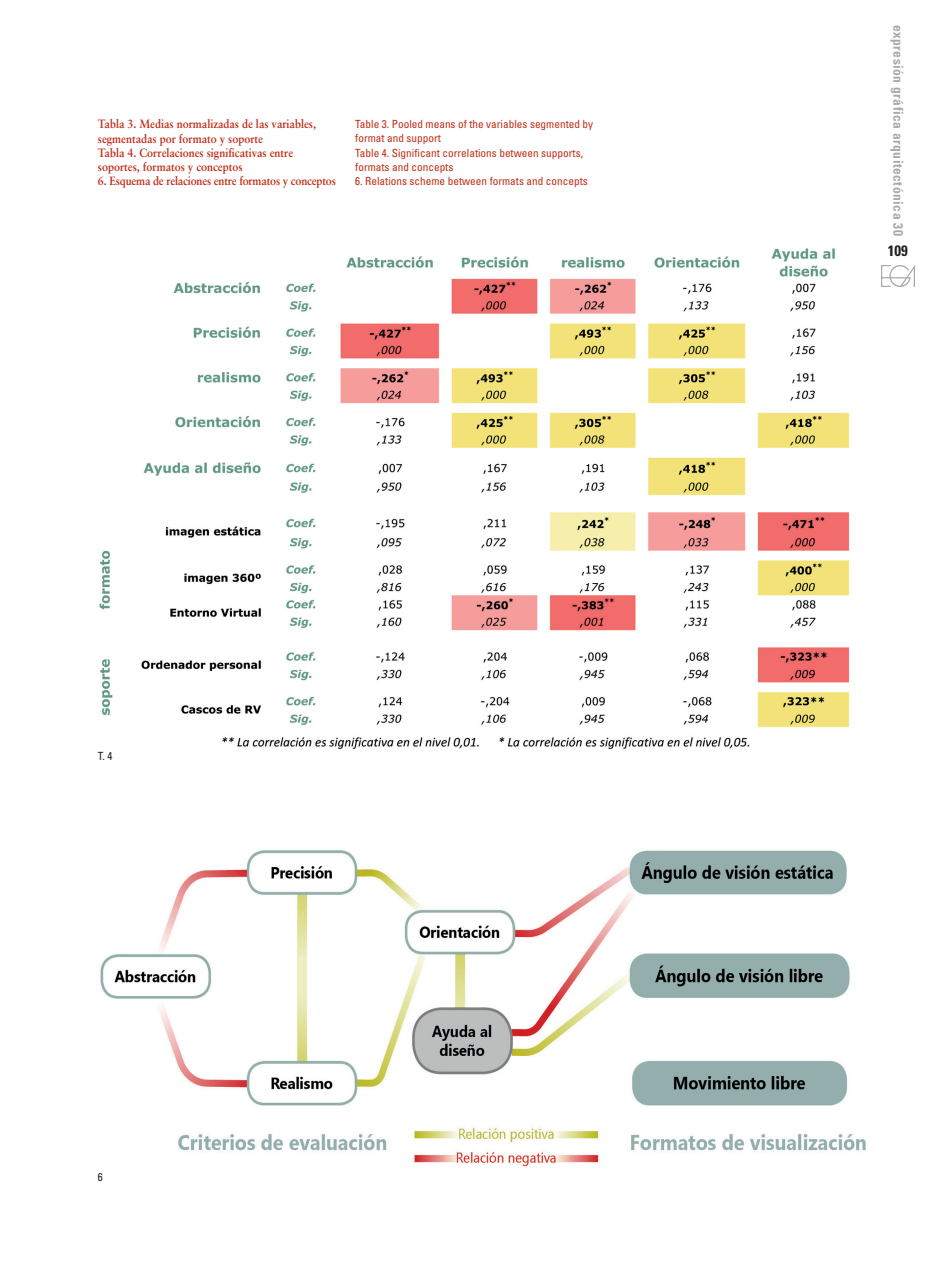
<style>
.page{position:relative;width:936px;height:1276px;background:#fff}
.page>*{position:absolute;margin:0;border:0;box-sizing:border-box;transform-origin:0 0}
.t1{font:700 condensed 15px "Univers";color:#231f20}
.t2{font:700 condensed 13.5px "Univers";letter-spacing:.035em;color:#a8a9ad}
.t3{font:700 12px/14.2px "Sabon";color:#c02d19;scale:.9 1}
.t4{font:condensed 11.25px/14.2px "Univers";color:#c02d19}
.PIES_DE_FOTO_INGLES{font:condensed 11.25px "Univers";color:#231f20}
</style>
<div class="page">
<img style="left:881px;top:265px;width:33px;height:21px">
<img style="left:99px;top:248px;width:751px;height:502px">
<img style="left:100px;top:850px;width:766px;height:317px">
<p class="t3" style="left:98px;top:117px;width:244px">Tabla 3. Medias normalizadas de las variables, segmentadas por formato y soporte</p>
<p class="t3" style="left:98px;top:145px;width:218px">Tabla 4. Correlaciones significativas entre soportes, formatos y conceptos</p>
<p class="t3" style="left:98px;top:174px;width:266px">6. Esquema de relaciones entre formatos y conceptos</p>
<p class="t4" style="left:355px;top:117px;width:239px">Table 3. Pooled means of the variables segmented by format and support</p>
<p class="t4" style="left:355px;top:145px;width:229px">Table 4. Significant correlations between supports, formats and concepts</p>
<p class="t4" style="left:355px;top:174px;width:234px">6. Relations scheme between formats and concepts</p>
<p class="PIES_DE_FOTO_INGLES" style="left:98px;top:749px;width:16px">T. 4</p>
<p class="PIES_DE_FOTO_INGLES" style="left:98px;top:1170px;width:6px">6</p>
<p class="t2" style="left:906px;top:25px;width:213px;rotate:90deg">expresión gráfica arquitectónica 30</p>
<p class="t1" style="left:887px;top:242px;width:21px">109</p>
</div>
